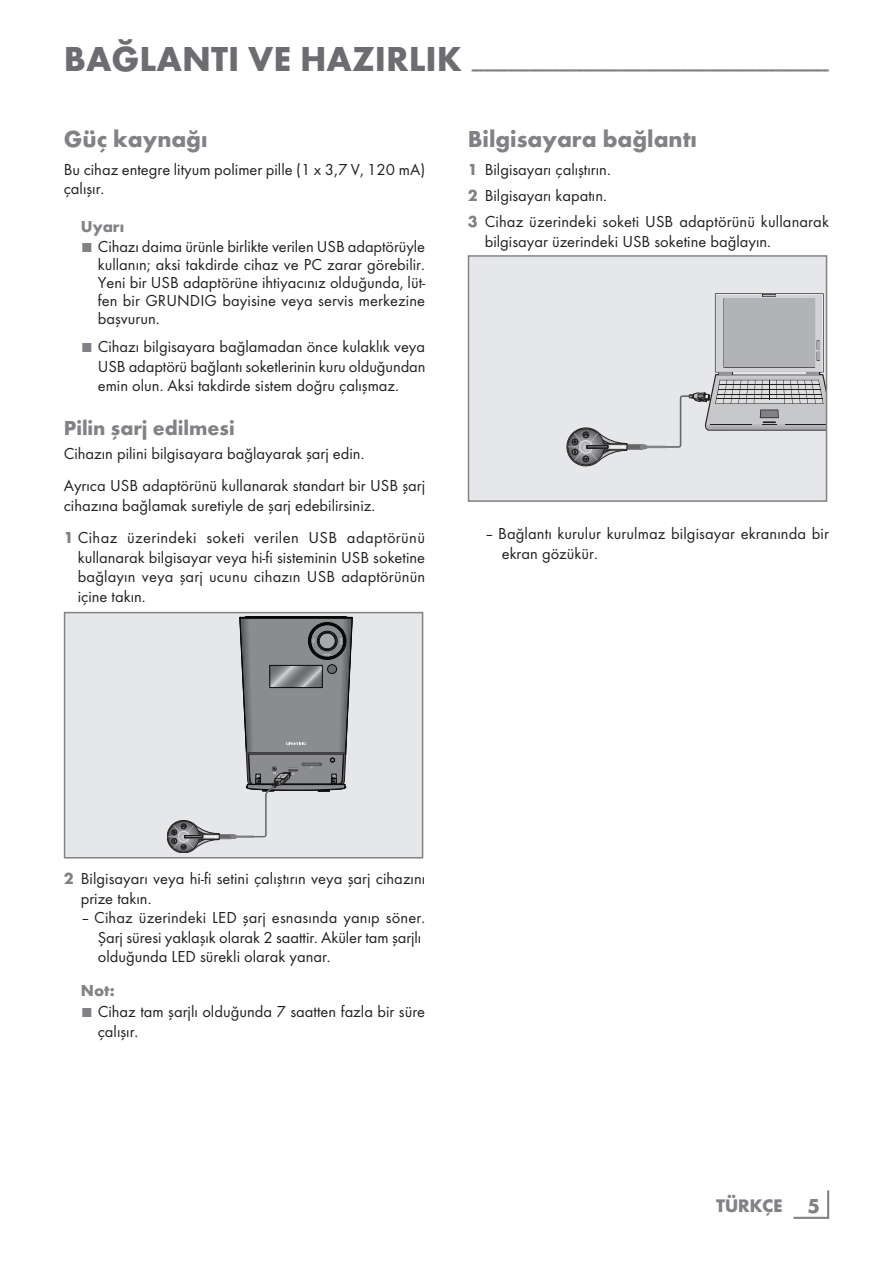
<style>
.page{position:relative;width:893px;height:1263px;background:#fff}
.page>*{position:absolute;margin:0;border:0;box-sizing:border-box;transform-origin:0 0}
.t1{font:700 36px "Futura TOT";color:#6c6d70}
.t2{font:700 24px "Futura TOT";color:#808285}
.t3{font:700 21px "Futura TOT";color:#808285}
.t4{font:700 16.8px "Futura";color:#808285}
.t5{font:16.5px/19.5px "Futura TOT Boo";color:#231f20}
.t6{font:700 16.5px "Futura TOT";color:#808285}
.t7{font:700 15px "Futura TOT";color:#808285}
.s1{font-family:"Futura TOT";font-weight:700;font-size:13.5px;color:#808285}
.s2{font-family:"Futura TOT";font-weight:700;color:#808285}
.s3{font-family:"Futura TOT";font-size:21px}
</style>
<div class="page">
<hr style="left:827px;top:1190px;width:2px;height:29px;background:#808285">
<hr style="left:793px;top:1217px;width:36px;height:2px;background:#808285">
<div style="left:468px;top:256px;width:358px;height:245px;background:#e6e7e9"></div>
<svg style="left:567px;top:293px;width:257px;height:173px"></svg>
<div style="left:468px;top:255px;width:359px;height:247px;border:2px solid #808285"></div>
<div style="left:65px;top:613px;width:358px;height:245px;background:#e6e7e9"></div>
<svg style="left:167px;top:611px;width:186px;height:242px"></svg>
<div style="left:64px;top:612px;width:359px;height:246px;border:2px solid #808285"></div>
<h1 class="t1" style="left:64px;top:37px;width:400px">BAĞLANTI VE HAZIRLIK</h1>
<p class="t7" style="left:472px;top:59px;width:359px">---------------------------------------------------------------------------------------------------------------------</p>
<h2 class="t2" style="left:64px;top:124px;width:145px">Güç kaynağı</h2>
<p class="t5" style="left:64px;top:159px;width:363px">Bu cihaz entegre lityum polimer pille (1 x 3,7 V, 120 mA) çalışır.</p>
<p class="t6" style="left:81px;top:216px;width:45px">Uyarı</p>
<p class="t5" style="left:98px;top:238px;width:329px;line-height:18px;text-align:justify;text-indent:-15px"><span class="s1">■</span> Cihazı daima ürünle birlikte verilen USB adaptörüyle kullanın; aksi takdirde cihaz ve PC zarar görebilir.<br>Yeni bir USB adaptörüne ihtiyacınız olduğunda, lüt&shy;fen bir GRUNDIG bayisine veya servis merkezine başvurun.</p>
<p class="t5" style="left:98px;top:337px;width:329px;text-align:justify;text-indent:-15px"><span class="s1">■</span> Cihazı bilgisayara bağlamadan önce kulaklık veya USB adaptörü bağlantı soketlerinin kuru olduğundan emin olun. Aksi takdirde sistem doğru çalışmaz.</p>
<p class="t3" style="left:64px;top:415px;width:172px">Pilin şarj edilmesi</p>
<p class="t5" style="left:64px;top:437px;width:363px;line-height:32.2px">Cihazın pilini bilgisayara bağlayarak şarj edin.<br>Ayrıca USB adaptörünü kullanarak standart bir USB şarj</p>
<p class="t5" style="left:64px;top:489px;width:363px;line-height:32.5px">cihazına bağlamak suretiyle de şarj edebilirsiniz.<br><span class="s2">1</span> Cihaz üzerindeki soketi verilen USB adaptörünü</p>
<p class="t5" style="left:78px;top:547px;width:349px;text-align:justify">kullanarak bilgisayar veya hi-fi sisteminin USB soketine bağlayın veya şarj ucunu cihazın USB adaptörünün içine takın.</p>
<h2 class="t2" style="left:468px;top:124px;width:231px">Bilgisayara bağlantı</h2>
<p class="t5" style="left:468px;top:156px;width:363px;line-height:26.2px"><span class="s2">1</span> Bilgisayarı çalıştırın.<br><span class="s2">2</span> Bilgisayarı kapatın.<br><span class="s2">3</span> Cihaz üzerindeki soketi USB adaptörünü kullanarak</p>
<p class="t5" style="left:485px;top:231px;width:288px">bilgisayar üzerindeki USB soketine bağlayın.</p>
<p class="t5" style="left:502px;top:524px;width:329px;text-indent:-17px">– Bağlantı kurulur kurulmaz bilgisayar ekranında bir ekran gözükür.</p>
<p class="t5" style="left:81px;top:869px;width:346px;text-indent:-17px"><span class="s2">2</span> Bilgisayarı veya hi-fi setini çalıştırın veya şarj cihazını prize takın.</p>
<p class="t5" style="left:98px;top:908px;width:329px;text-indent:-17px">– Cihaz üzerindeki LED şarj esnasında yanıp söner.<br>Şarj süresi yaklaşık olarak 2 saattir. Aküler tam şarjlı olduğunda LED sürekli olarak yanar.</p>
<p class="t6" style="left:81px;top:980px;width:35px">Not:</p>
<p class="t5" style="left:98px;top:1002px;width:329px;text-indent:-15px"><span class="s1">■</span> Cihaz tam şarjlı olduğunda 7 saatten fazla bir süre çalışır.</p>
<p class="t4" style="left:716px;top:1194px;width:105px">TÜRKÇE <span class="s3">5</span></p>
</div>
